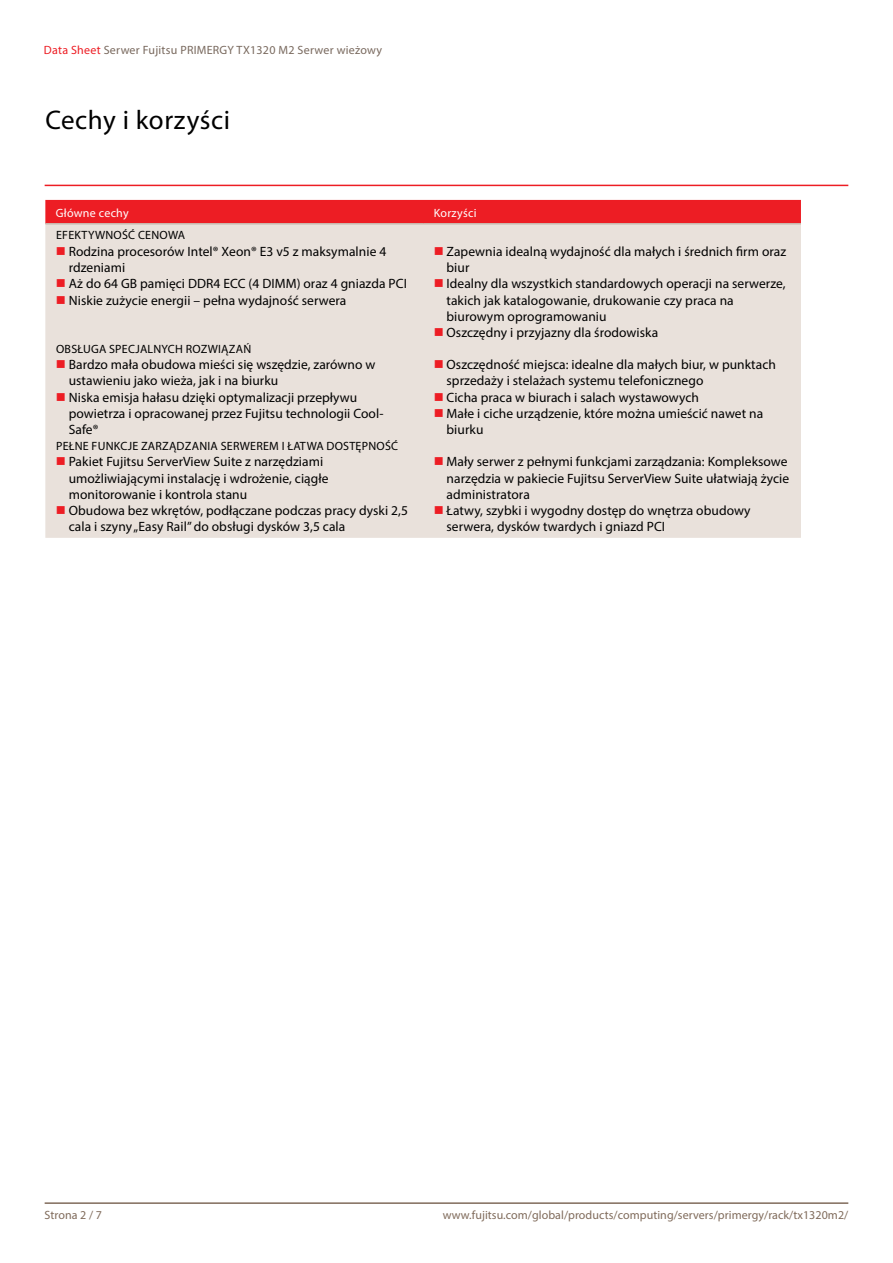
<style>
.page{position:relative;width:893px;height:1263px;background:#fff}
.page>*{position:absolute;margin:0;border:0;box-sizing:border-box;transform-origin:0 0}
.t1{font:27px "Myriad Pro";letter-spacing:.02em;color:#000}
.t2{font:13.5px/16.4px "Myriad Pro";letter-spacing:.005em;color:#000}
.t3{font:12px "Myriad Pro";letter-spacing:.02em;color:#000}
.t4{font:12px "Myriad Pro";letter-spacing:.005em;color:#806b5b}
.t5{font:12px "Myriad Pro";letter-spacing:.02em;color:#79695e}
.t6{font:12px "Myriad Pro";letter-spacing:.02em;color:#fff}
.s1{color:#ed1d24}
</style>
<div class="page">
<hr style="left:45px;top:1202px;width:803px;height:2px;background:#806b5b">
<div style="left:45px;top:200px;width:756px;height:23px;background:#ed1d24"></div>
<div style="left:45px;top:225px;width:756px;height:313px;background:#e9e1db"></div>
<hr style="left:45px;top:223px;width:378px;height:2px;background:#c9bbb0">
<hr style="left:423px;top:223px;width:378px;height:2px;background:#c9bbb0">
<hr style="left:45px;top:185px;width:803px;height:1px;background:#ed1d24">
<svg style="left:57px;top:247px;width:8px;height:8px"></svg>
<svg style="left:57px;top:279px;width:8px;height:8px"></svg>
<svg style="left:57px;top:296px;width:8px;height:8px"></svg>
<svg style="left:435px;top:247px;width:8px;height:8px"></svg>
<svg style="left:435px;top:279px;width:8px;height:8px"></svg>
<svg style="left:435px;top:328px;width:8px;height:8px"></svg>
<svg style="left:57px;top:360px;width:8px;height:8px"></svg>
<svg style="left:57px;top:393px;width:8px;height:8px"></svg>
<svg style="left:435px;top:360px;width:8px;height:8px"></svg>
<svg style="left:435px;top:393px;width:8px;height:8px"></svg>
<svg style="left:435px;top:409px;width:8px;height:8px"></svg>
<svg style="left:57px;top:457px;width:8px;height:8px"></svg>
<svg style="left:57px;top:506px;width:8px;height:8px"></svg>
<svg style="left:435px;top:457px;width:8px;height:8px"></svg>
<svg style="left:435px;top:506px;width:8px;height:8px"></svg>
<p class="t5" style="left:44px;top:43px;width:340px"><span class="s1">Data Sheet</span> Serwer Fujitsu PRIMERGY TX1320 M2 Serwer wieżowy</p>
<h1 class="t1" style="left:45px;top:103px;width:186px">Cechy i korzyści</h1>
<p class="t6" style="left:56px;top:206px;width:74px">Główne cechy</p>
<p class="t6" style="left:434px;top:206px;width:44px">Korzyści</p>
<p class="t3" style="left:56px;top:228px;width:130px">EFEKTYWNOŚĆ CENOWA</p>
<p class="t2" style="left:69px;top:243px;width:340px">Rodzina procesorów Intel® Xeon® E3 v5 z maksymalnie 4 rdzeniami<br>Aż do 64 GB pamięci DDR4 ECC (4 DIMM) oraz 4 gniazda PCI Niskie zużycie energii – pełna wydajność serwera</p>
<p class="t2" style="left:447px;top:243px;width:341px">Zapewnia idealną wydajność dla małych i średnich firm oraz biur<br>Idealny dla wszystkich standardowych operacji na serwerze, takich jak katalogowanie, drukowanie czy praca na biurowym oprogramowaniu<br>Oszczędny i przyjazny dla środowiska</p>
<p class="t3" style="left:56px;top:341px;width:197px">OBSŁUGA SPECJALNYCH ROZWIĄZAŃ</p>
<p class="t2" style="left:69px;top:356px;width:316px">Bardzo mała obudowa mieści się wszędzie, zarówno w ustawieniu jako wieża, jak i na biurku<br>Niska emisja hałasu dzięki optymalizacji przepływu powietrza i opracowanej przez Fujitsu technologii Cool-Safe®</p>
<p class="t2" style="left:447px;top:356px;width:331px">Oszczędność miejsca: idealne dla małych biur, w punktach sprzedaży i stelażach systemu telefonicznego<br>Cicha praca w biurach i salach wystawowych<br>Małe i ciche urządzenie, które można umieścić nawet na biurku</p>
<p class="t3" style="left:56px;top:438px;width:344px">PEŁNE FUNKCJE ZARZĄDZANIA SERWEREM I ŁATWA DOSTĘPNOŚĆ</p>
<p class="t2" style="left:69px;top:453px;width:341px">Pakiet Fujitsu ServerView Suite z narzędziami umożliwiającymi instalację i wdrożenie, ciągłe monitorowanie i kontrola stanu<br>Obudowa bez wkrętów, podłączane podczas pracy dyski 2,5 cala i szyny „Easy Rail” do obsługi dysków 3,5 cala</p>
<p class="t2" style="left:447px;top:453px;width:344px">Mały serwer z pełnymi funkcjami zarządzania: Kompleksowe narzędzia w pakiecie Fujitsu ServerView Suite ułatwiają życie administratora<br>Łatwy, szybki i wygodny dostęp do wnętrza obudowy serwera, dysków twardych i gniazd PCI</p>
<p class="t4" style="left:45px;top:1207px;width:59px">Strona 2 / 7</p>
<p class="t4" style="left:443px;top:1207px;width:407px">www.fujitsu.com/global/products/computing/servers/primergy/rack/tx1320m2/</p>
</div>
